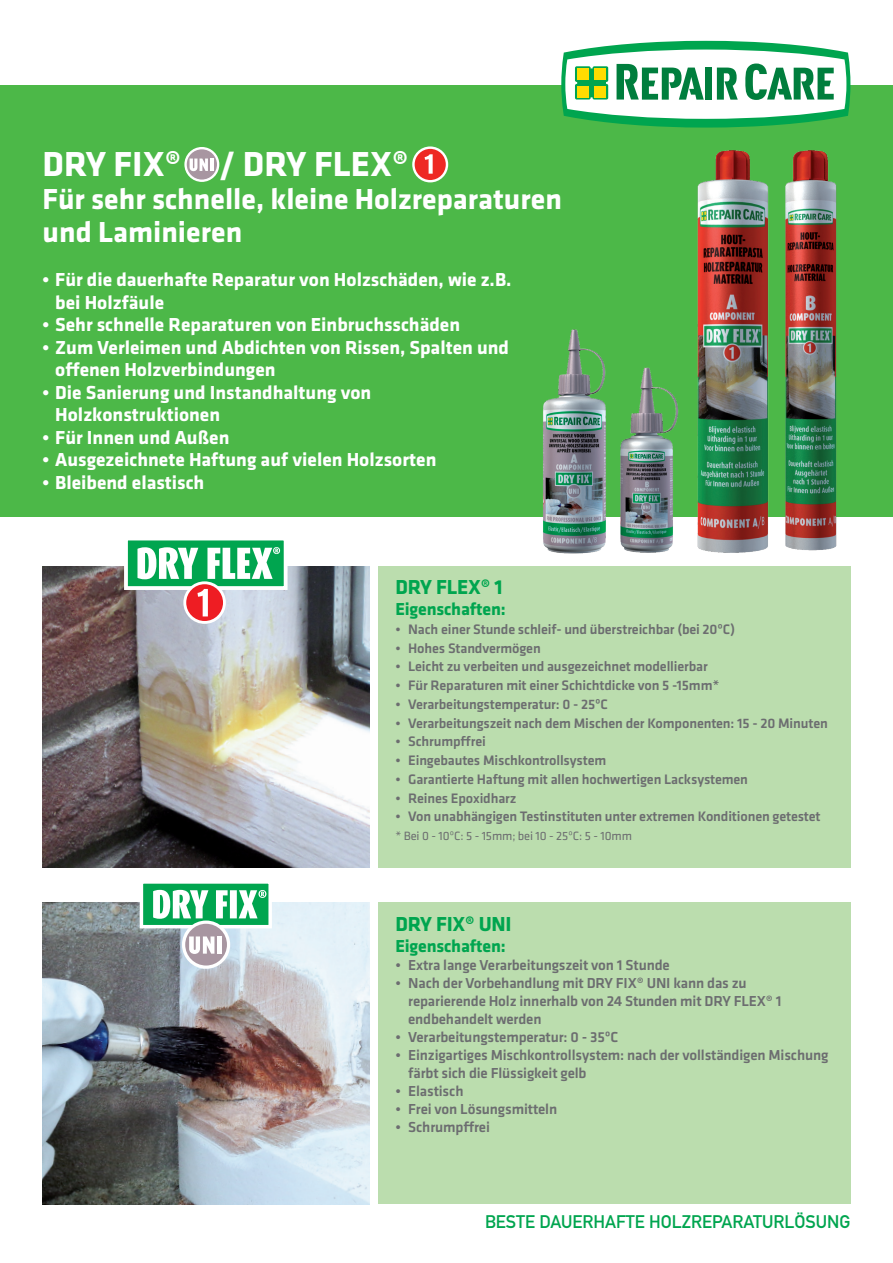
<style>
.page{position:relative;width:893px;height:1263px;background:#fff}
.page>*{position:absolute;margin:0;border:0;box-sizing:border-box;transform-origin:0 0}
.t1{font:700 36px "Klavika";color:#fff}
.t2{font:700 30px/33px "Klavika";color:#fff}
.t3{font:700 21px "Klavika";letter-spacing:-.01em;color:#00a54f}
.t4{font:700 19.5px/22.5px "Klavika";color:#fff}
.t5{font:700 18px "DIN Alternate";color:#00a54f}
.t6{font:700 18px "Klavika";letter-spacing:-.01em;color:#00a54f}
.t7{font:500 15px/18px "Klavika";letter-spacing:-.01em;color:#6c6d70}
.t8{font:500 14.25px "Klavika";letter-spacing:-.01em;color:#6c6d70}
.t9{font:12.45px "Klavika";letter-spacing:-.01em;color:#6c6d70}
</style>
<div class="page">
<div style="left:0;top:85px;width:893px;height:432px;background:#4cb848"></div>
<svg style="left:561px;top:41px;width:289px;height:87px"></svg>
<img style="left:697px;top:150px;width:154px;height:418px">
<img style="left:543px;top:329px;width:63px;height:225px">
<img style="left:620px;top:367px;width:59px;height:186px">
<svg style="left:413px;top:148px;width:34px;height:33px"></svg>
<div style="left:412px;top:146px;width:36px;height:36px;border:2px solid #fff;border-radius:50%"></div>
<svg style="left:425px;top:154px;width:8px;height:20px"></svg>
<svg style="left:185px;top:148px;width:33px;height:33px"></svg>
<div style="left:184px;top:147px;width:35px;height:35px;border:2px solid #fff;border-radius:50%"></div>
<svg style="left:190px;top:159px;width:23px;height:12px"></svg>
<div style="left:378px;top:902px;width:472px;height:302px;background:#bbddae"></div>
<img style="left:43px;top:566px;width:327px;height:302px">
<div style="left:378px;top:566px;width:472px;height:302px;background:#bbddae"></div>
<div style="left:126px;top:538px;width:160px;height:50px;background:#00a54f"></div>
<div style="left:124px;top:537px;width:164px;height:53px;border:4px solid #fff"></div>
<svg style="left:137px;top:547px;width:61px;height:32px"></svg>
<svg style="left:207px;top:547px;width:73px;height:32px"></svg>
<div style="left:185px;top:583px;width:39px;height:39px;background:#ee1d23;border-radius:50%"></div>
<div style="left:183px;top:581px;width:43px;height:43px;border:3px solid #fff;border-radius:50%"></div>
<svg style="left:197px;top:589px;width:11px;height:27px"></svg>
<img style="left:43px;top:902px;width:327px;height:302px">
<div style="left:141px;top:882px;width:129px;height:45px;background:#00a54f"></div>
<div style="left:140px;top:880px;width:132px;height:48px;border:3px solid #fff"></div>
<svg style="left:153px;top:890px;width:55px;height:29px"></svg>
<svg style="left:216px;top:890px;width:50px;height:28px"></svg>
<svg style="left:184px;top:922px;width:45px;height:45px"></svg>
<div style="left:182px;top:920px;width:48px;height:49px;border:3px solid #fff;border-radius:50%"></div>
<svg style="left:189px;top:936px;width:25px;height:18px"></svg>
<div style="left:217px;top:936px;width:5px;height:18px;background:#fff"></div>
<h1 class="t1" style="left:43px;top:144px;width:368px">DRY FIX® / DRY FLEX®</h1>
<h2 class="t2" style="left:43px;top:183px;width:521px">Für sehr schnelle, kleine Holzreparaturen und Laminieren</h2>
<h3 class="t4" style="left:55px;top:269px;width:458px;text-indent:-13px">• Für die dauerhafte Reparatur von Holzschäden, wie z.B. bei Holzfäule</h3>
<h3 class="t4" style="left:43px;top:314px;width:419px">• Sehr schnelle Reparaturen von Einbruchsschäden</h3>
<h3 class="t4" style="left:55px;top:336px;width:455px;text-indent:-13px">• Zum Verleimen und Abdichten von Rissen, Spalten und offenen Holzverbindungen</h3>
<h3 class="t4" style="left:55px;top:381px;width:318px;text-indent:-13px">• Die Sanierung und Instandhaltung von<br>Holzkonstruktionen</h3>
<h3 class="t4" style="left:43px;top:426px;width:188px">• Für Innen und Außen</h3>
<h3 class="t4" style="left:43px;top:449px;width:395px">• Ausgezeichnete Haftung auf vielen Holzsorten</h3>
<h3 class="t4" style="left:43px;top:471px;width:163px">• Bleibend elastisch</h3>
<h3 class="t3" style="left:395px;top:576px;width:109px">DRY FLEX® 1</h3>
<p class="t6" style="left:395px;top:599px;width:112px">Eigenschaften:</p>
<p class="t8" style="left:395px;top:621px;width:341px">• Nach einer Stunde schleif- und überstreichbar (bei 20ºC)</p>
<p class="t8" style="left:395px;top:640px;width:147px">• Hohes Standvermögen</p>
<p class="t8" style="left:395px;top:659px;width:314px">• Leicht zu verbeiten und ausgezeichnet modellierbar</p>
<p class="t8" style="left:395px;top:678px;width:326px">• Für Reparaturen mit einer Schichtdicke von 5 -15mm*</p>
<p class="t8" style="left:395px;top:696px;width:214px">• Verarbeitungstemperatur: 0 - 25ºC</p>
<p class="t8" style="left:395px;top:715px;width:434px">• Verarbeitungszeit nach dem Mischen der Komponenten: 15 - 20 Minuten</p>
<p class="t8" style="left:395px;top:734px;width:92px">• Schrumpffrei</p>
<p class="t8" style="left:395px;top:753px;width:212px">• Eingebautes Mischkontrollsystem</p>
<p class="t8" style="left:395px;top:771px;width:354px">• Garantierte Haftung mit allen hochwertigen Lacksystemen</p>
<p class="t8" style="left:395px;top:790px;width:122px">• Reines Epoxidharz</p>
<p class="t8" style="left:395px;top:809px;width:427px">• Von unabhängigen Testinstituten unter extremen Konditionen getestet</p>
<p class="t9" style="left:395px;top:829px;width:238px">* Bei 0 - 10ºC: 5 - 15mm; bei 10 - 25ºC: 5 - 10mm</p>
<h3 class="t3" style="left:395px;top:913px;width:118px">DRY FIX® UNI</h3>
<p class="t6" style="left:395px;top:936px;width:112px">Eigenschaften:</p>
<p class="t7" style="left:395px;top:956px;width:276px">• Extra lange Verarbeitungszeit von 1 Stunde</p>
<p class="t7" style="left:408px;top:974px;width:375px;text-indent:-13px">• Nach der Vorbehandlung mit DRY FIX® UNI kann das zu reparierende Holz innerhalb von 24 Stunden mit DRY FLEX® 1 endbehandelt werden</p>
<p class="t7" style="left:395px;top:1028px;width:224px">• Verarbeitungstemperatur: 0 - 35ºC</p>
<p class="t7" style="left:408px;top:1046px;width:422px;text-indent:-13px">• Einzigartiges Mischkontrollsystem: nach der vollständigen Mischung färbt sich die Flüssigkeit gelb</p>
<p class="t7" style="left:395px;top:1082px;width:70px">• Elastisch</p>
<p class="t7" style="left:395px;top:1100px;width:163px">• Frei von Lösungsmitteln</p>
<p class="t7" style="left:395px;top:1118px;width:96px">• Schrumpffrei</p>
<p class="t5" style="left:485px;top:1208px;width:367px">BESTE DAUERHAFTE HOLZREPARATURLÖSUNG</p>
</div>
